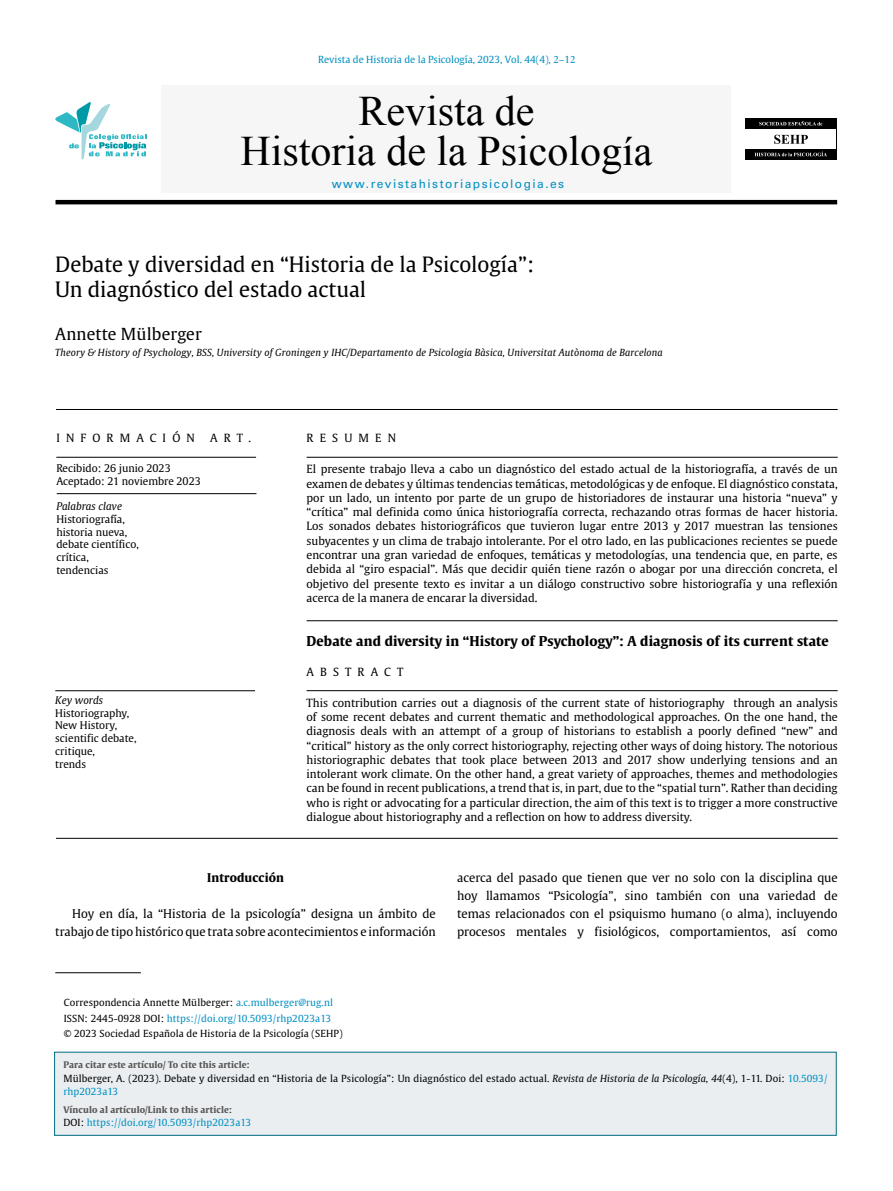
<style>
.page{position:relative;width:893px;height:1191px;background:#fff}
.page>*{position:absolute;margin:0;border:0;box-sizing:border-box;transform-origin:0 0}
.t1{font:42px/40.5px "Times New Roman";color:#000;text-align:center}
.t2{font:21px/25.2px "Gulliver";color:#000}
.t3{font:16.5px "Gulliver";letter-spacing:.01em;color:#000}
.t4{font:700 13.5px "Gulliver";letter-spacing:.01em;color:#000}
.t5{font:12px/18px "Gulliver";color:#000;text-align:right}
.t6{font:12px "Univers";letter-spacing:.12em;color:#008fc2}
.t7{font:700 12px "Gulliver";letter-spacing:.01em;color:#000}
.t8{font:11.25px/14.2px "Gulliver";color:#000;text-align:justify}
.t9{font:11.25px "Gulliver";letter-spacing:.55em;color:#000}
.t10{font:10.5px/12.8px "Gulliver";color:#000}
.t11{font:italic 10.5px "Gulliver";color:#000}
.t12{font:9.75px/15.6px "Gulliver";letter-spacing:.01em;color:#000}
.t13{font:italic 9.75px "Gulliver";letter-spacing:.01em;color:#000}
.t14{font:9.75px "Gulliver";color:#008fc2}
.t15{font:700 9px "Gulliver";letter-spacing:.01em;color:#575756}
.s1{font-family:"Minion Pro";font-size:11.25px}
.s2{color:#008fc2}
.s3{font-style:italic}
.s4{color:#000}
</style>
<div class="page">
<hr style="left:56px;top:200px;width:781px;height:4px;background:#000">
<div style="left:161px;top:85px;width:570px;height:108px;background:#f6f6f6"></div>
<div style="left:745px;top:118px;width:91px;height:42px;background:#000"></div>
<div style="left:746px;top:129px;width:90px;height:20px;background:#fff"></div>
<svg style="left:774px;top:135px;width:34px;height:9px"></svg>
<svg style="left:759px;top:121px;width:63px;height:4px"></svg>
<svg style="left:755px;top:152px;width:72px;height:4px"></svg>
<div style="left:55px;top:1052px;width:781px;height:83px;background:#eaeef1"></div>
<svg style="left:55px;top:102px;width:91px;height:57px"></svg>
<hr style="left:307px;top:457px;width:531px;height:1px;background:#000">
<hr style="left:307px;top:620px;width:531px;height:1px;background:#000">
<hr style="left:307px;top:690px;width:531px;height:1px;background:#000">
<hr style="left:56px;top:457px;width:200px;height:1px;background:#000">
<hr style="left:56px;top:409px;width:782px;height:1px;background:#000">
<hr style="left:56px;top:838px;width:782px;height:1px;background:#000">
<hr style="left:57px;top:493px;width:199px;height:1px;background:#000">
<hr style="left:55px;top:972px;width:86px;height:1px;background:#000">
<hr style="left:55px;top:690px;width:200px;height:1px;background:#000">
<p class="t14" style="left:318px;top:54px;width:259px">Revista de Historia de la Psicología, 2023, Vol. 44(4), <span class="s1">2</span>–1<span class="s1">2</span></p>
<h1 class="t1" style="left:241px;top:90px;width:413px">Revista de<br>Historia de la Psicología</h1>
<p class="t6" style="left:332px;top:176px;width:234px">www.revistahistoriapsicologia.es</p>
<h2 class="t2" style="left:55px;top:251px;width:481px">Debate y diversidad en “Historia de la Psicología”:<br>Un diagnóstico del estado actual</h2>
<h3 class="t3" style="left:55px;top:324px;width:148px">Annette Mülberger</h3>
<p class="t13" style="left:55px;top:347px;width:609px">Theory &amp; History of Psychology, BSS, University of Groningen y IHC/Departamento de Psicologia Bàsica, Universitat Autònoma de Barcelona</p>
<p class="t9" style="left:56px;top:431px;width:140px">INFORMACIÓN</p>
<p class="t8" style="left:210px;top:431px;width:43px">ART.</p>
<p class="t10" style="left:56px;top:462px;width:146px">Recibido: 26 junio 2023<br>Aceptado: 21 noviembre 2023</p>
<p class="t11" style="left:56px;top:500px;width:67px">Palabras clave</p>
<p class="t10" style="left:56px;top:513px;width:84px">Historiografía, historia nueva, debate científico, crítica, tendencias</p>
<p class="t11" style="left:55px;top:693px;width:49px">Key words</p>
<p class="t10" style="left:55px;top:706px;width:83px">Historiography,<br>New History, scientific debate, critique,<br>trends</p>
<p class="t9" style="left:307px;top:431px;width:91px">RESUMEN</p>
<p class="t8" style="left:307px;top:462px;width:533px">El presente trabajo lleva a cabo un diagnóstico del estado actual de la historiografía, a través de un examen de debates y últimas tendencias temáticas, metodológicas y de enfoque. El diagnóstico constata, por un lado, un intento por parte de un grupo de historiadores de instaurar una historia “nueva” y “crítica” mal definida como única historiografía correcta, rechazando otras formas de hacer historia.<br>Los sonados debates historiográficos que tuvieron lugar entre 2013 y 2017 muestran las tensiones subyacentes y un clima de trabajo intolerante. Por el otro lado, en las publicaciones recientes se puede encontrar una gran variedad de enfoques, temáticas y metodologías, una tendencia que, en parte, es debida al “giro espacial”. Más que decidir quién tiene razón o abogar por una dirección concreta, el objetivo del presente texto es invitar a un diálogo constructivo sobre historiografía y una reflexión acerca de la manera de encarar la diversidad.</p>
<p class="t4" style="left:307px;top:633px;width:524px">Debate and diversity in “History of Psychology”: A diagnosis of its current state</p>
<p class="t9" style="left:307px;top:664px;width:98px">ABSTRACT</p>
<p class="t8" style="left:307px;top:695px;width:533px">This contribution carries out a diagnosis of the current state of historiography through an analysis of some recent debates and current thematic and methodological approaches. On the one hand, the diagnosis deals with an attempt of a group of historians to establish a poorly defined “new” and “critical” history as the only correct historiography, rejecting other ways of doing history. The notorious historiographic debates that took place between 2013 and 2017 show underlying tensions and an intolerant work climate. On the other hand, a great variety of approaches, themes and methodologies can be found in recent publications, a trend that is, in part, due to the “spatial turn”. Rather than deciding who is right or advocating for a particular direction, the aim of this text is to trigger a more constructive dialogue about historiography and a reflection on how to address diversity.</p>
<p class="t7" style="left:207px;top:870px;width:78px">Introducción</p>
<p class="t5" style="left:55px;top:905px;width:382px">Hoy en día, la “Historia de la psicología” designa un ámbito de trabajo de tipo histórico que trata sobre acontecimientos e información</p>
<p class="t5" style="left:457px;top:869px;width:382px;text-align:justify">acerca del pasado que tienen que ver no solo con la disciplina que hoy llamamos “Psicología”, sino también con una variedad de temas relacionados con el psiquismo humano (o alma), incluyendo procesos mentales y fisiológicos, comportamientos, así como</p>
<p class="t12" style="left:64px;top:994px;width:280px">Correspondencia Annette Mülberger: <span class="s2">a.c.mulberger@rug.nl<br></span>ISSN: 2445-0928 DOI: <span class="s2">https://doi.org/10.5093/rhp2023a13<br></span>© 2023 Sociedad Española de Historia de la Psicología (SEHP)</p>
<p class="t15" style="left:63px;top:1059px;width:188px">Para citar este artículo/ To cite this article:</p>
<p class="t12" style="left:63px;top:1071px;width:765px;line-height:13.5px">Mülberger, A. (2023). Debate y diversidad en “Historia de la Psicología”: Un diagnóstico del estado actual. <span class="s3">Revista de Historia de la Psicología, 44</span>(4), 1-11. Doi: <span class="s2">10.5093/ rhp2023a13</span></p>
<p class="t15" style="left:63px;top:1103px;width:170px">Vínculo al artículo/Link to this article:</p>
<p class="t14" style="left:63px;top:1116px;width:189px"><span class="s4">DOI:</span> https://doi.org/10.5093/rhp2023a13</p>
</div>
